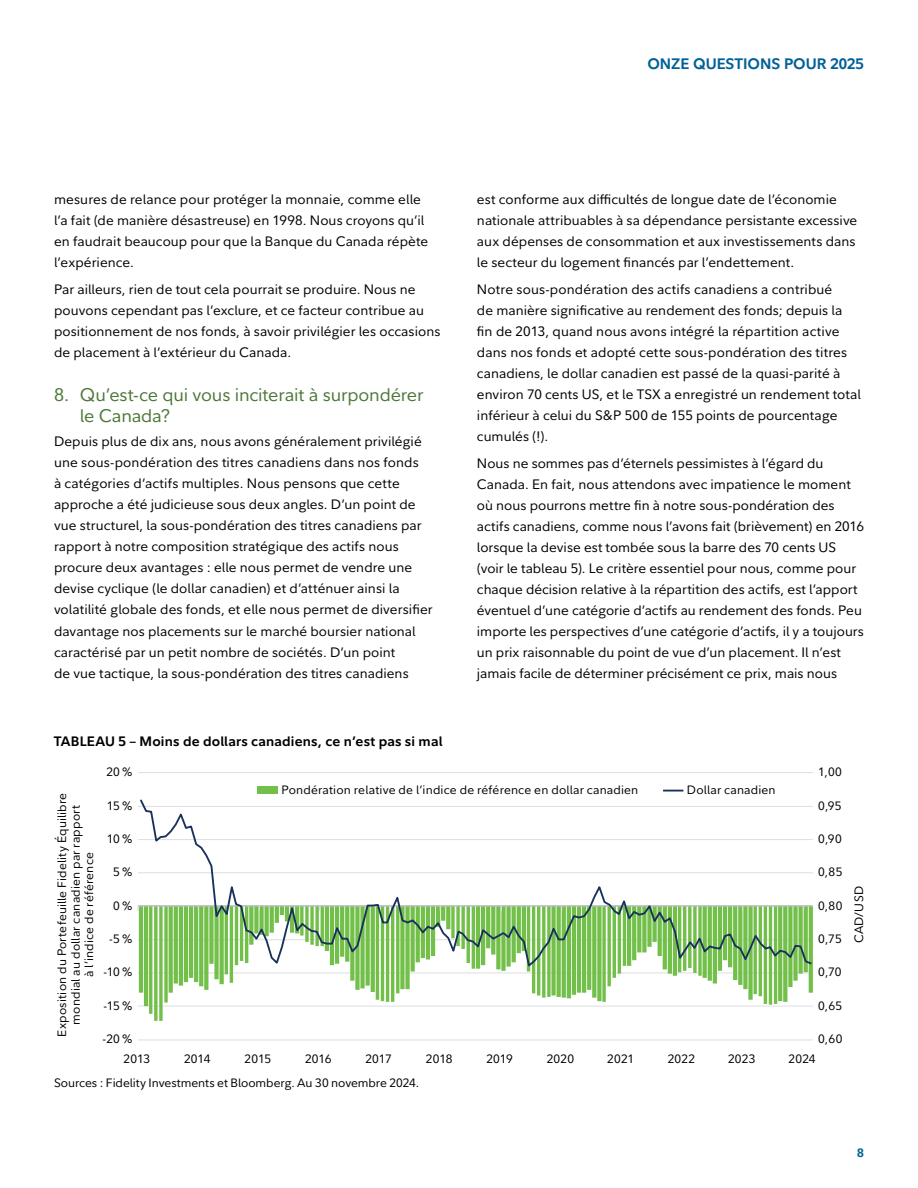
<style>
.page{position:relative;width:918px;height:1188px;background:#fff}
.page>*{position:absolute;margin:0;border:0;box-sizing:border-box;transform-origin:0 0}
.t1{font:18px/21.6px "Fidelity Sans";letter-spacing:-.01em;color:#4c7838}
.t2{font:700 15px "Fidelity Sans";color:#006197}
.t3{font:13.5px/21px "Fidelity Sans";letter-spacing:.005em;color:#000}
.t4{font:700 13.5px "Fidelity Sans";letter-spacing:.015em;color:#000}
.t5{font:12px/13.5px "Fidelity Sans";letter-spacing:.01em;color:#000;text-align:center}
.t6{font:700 12px "Fidelity Sans";color:#006197}
</style>
<div class="page">
<hr style="left:138px;top:1040px;width:675px;height:1px;background:#dcdee1">
<hr style="left:138px;top:1006px;width:675px;height:1px;background:#dcdee1">
<hr style="left:138px;top:973px;width:675px;height:1px;background:#dcdee1">
<hr style="left:138px;top:772px;width:675px;height:1px;background:#dcdee1">
<svg style="left:139px;top:969px;width:674px;height:52px"></svg>
<svg style="left:138px;top:799px;width:675px;height:170px"></svg>
<div style="left:257px;top:786px;width:21px;height:8px;background:#72c049"></div>
<hr style="left:663px;top:790px;width:20px;height:2px;background:#19315b">
<p class="t2" style="left:648px;top:54px;width:218px">ONZE QUESTIONS POUR 2025</p>
<p class="t3" style="left:54px;top:188px;width:376px">mesures de relance pour protéger la monnaie, comme elle l’a fait (de manière désastreuse) en 1998. Nous croyons qu’il en faudrait beaucoup pour que la Banque du Canada répète l’expérience.</p>
<p class="t3" style="left:54px;top:278px;width:388px">Par ailleurs, rien de tout cela pourrait se produire. Nous ne pouvons cependant pas l’exclure, et ce facteur contribue au positionnement de nos fonds, à savoir privilégier les occasions de placement à l’extérieur du Canada.</p>
<h1 class="t1" style="left:80px;top:383px;width:345px;text-indent:-26px">8. Qu’est-ce qui vous inciterait à surpondérer le Canada?</h1>
<p class="t3" style="left:54px;top:431px;width:380px">Depuis plus de dix ans, nous avons généralement privilégié une sous-pondération des titres canadiens dans nos fonds<br>à catégories d’actifs multiples. Nous pensons que cette approche a été judicieuse sous deux angles. D’un point de vue structurel, la sous-pondération des titres canadiens par rapport à notre composition stratégique des actifs nous procure deux avantages : elle nous permet de vendre une devise cyclique (le dollar canadien) et d’atténuer ainsi la volatilité globale des fonds, et elle nous permet de diversifier davantage nos placements sur le marché boursier national caractérisé par un petit nombre de sociétés. D’un point<br>de vue tactique, la sous-pondération des titres canadiens</p>
<p class="t4" style="left:54px;top:732px;width:390px">TABLEAU 5 – Moins de dollars canadiens, ce n’est pas si mal</p>
<p class="t5" style="left:106px;top:765px;width:28px">20 %</p>
<p class="t3" style="left:477px;top:188px;width:382px">est conforme aux difficultés de longue date de l’économie nationale attribuables à sa dépendance persistante excessive aux dépenses de consommation et aux investissements dans le secteur du logement financés par l’endettement.</p>
<p class="t3" style="left:477px;top:278px;width:385px">Notre sous-pondération des actifs canadiens a contribué<br>de manière significative au rendement des fonds; depuis la fin de 2013, quand nous avons intégré la répartition active dans nos fonds et adopté cette sous-pondération des titres canadiens, le dollar canadien est passé de la quasi-parité à environ 70 cents US, et le TSX a enregistré un rendement total inférieur à celui du S&amp;P 500 de 155 points de pourcentage cumulés (!).</p>
<p class="t3" style="left:477px;top:452px;width:389px">Nous ne sommes pas d’éternels pessimistes à l’égard du Canada. En fait, nous attendons avec impatience le moment où nous pourrons mettre fin à notre sous-pondération des actifs canadiens, comme nous l’avons fait (brièvement) en 2016 lorsque la devise est tombée sous la barre des 70 cents US (voir le tableau 5). Le critère essentiel pour nous, comme pour chaque décision relative à la répartition des actifs, est l’apport éventuel d’une catégorie d’actifs au rendement des fonds. Peu importe les perspectives d’une catégorie d’actifs, il y a toujours un prix raisonnable du point de vue d’un placement. Il n’est jamais facile de déterminer précisément ce prix, mais nous</p>
<p class="t5" style="left:818px;top:765px;width:25px">1,00</p>
<p class="t5" style="left:55px;top:1037px;width:245px;rotate:-90deg">Exposition du Portefeuille Fidelity Équilibre mondial au dollar canadien par rapport<br>à l’indice de référence</p>
<p class="t5" style="left:281px;top:783px;width:359px">Pondération relative de l’indice de référence en dollar canadien</p>
<p class="t5" style="left:687px;top:783px;width:90px">Dollar canadien</p>
<p class="t5" style="left:107px;top:799px;width:27px">15 %</p>
<p class="t5" style="left:818px;top:799px;width:25px">0,95</p>
<p class="t5" style="left:107px;top:832px;width:27px">10 %</p>
<p class="t5" style="left:818px;top:832px;width:25px">0,90</p>
<p class="t5" style="left:113px;top:865px;width:21px">5 %</p>
<p class="t5" style="left:818px;top:865px;width:26px">0,85</p>
<p class="t5" style="left:113px;top:899px;width:21px">0 %</p>
<p class="t5" style="left:818px;top:899px;width:26px">0,80</p>
<p class="t5" style="left:109px;top:932px;width:25px">-5 %</p>
<p class="t5" style="left:818px;top:932px;width:25px">0,75</p>
<p class="t5" style="left:104px;top:965px;width:31px">-10 %</p>
<p class="t5" style="left:818px;top:965px;width:25px">0,70</p>
<p class="t5" style="left:104px;top:999px;width:31px">-15 %</p>
<p class="t5" style="left:818px;top:999px;width:26px">0,65</p>
<p class="t5" style="left:103px;top:1032px;width:32px">-20 %</p>
<p class="t5" style="left:818px;top:1032px;width:26px">0,60</p>
<p class="t5" style="left:124px;top:1052px;width:28px">2013</p>
<p class="t5" style="left:184px;top:1052px;width:28px">2014</p>
<p class="t5" style="left:245px;top:1052px;width:28px">2015</p>
<p class="t5" style="left:305px;top:1052px;width:28px">2016</p>
<p class="t5" style="left:365px;top:1052px;width:28px">2017</p>
<p class="t5" style="left:426px;top:1052px;width:28px">2018</p>
<p class="t5" style="left:486px;top:1052px;width:28px">2019</p>
<p class="t5" style="left:547px;top:1052px;width:29px">2020</p>
<p class="t5" style="left:607px;top:1052px;width:29px">2021</p>
<p class="t5" style="left:668px;top:1052px;width:29px">2022</p>
<p class="t5" style="left:728px;top:1052px;width:29px">2023</p>
<p class="t5" style="left:789px;top:1052px;width:29px">2024</p>
<p class="t5" style="left:54px;top:1076px;width:367px">Sources : Fidelity Investments et Bloomberg. Au 30 novembre 2024.</p>
<p class="t5" style="left:852px;top:943px;width:59px;rotate:-90deg">CAD/USD</p>
<p class="t6" style="left:857px;top:1144px;width:8px">8</p>
</div>
